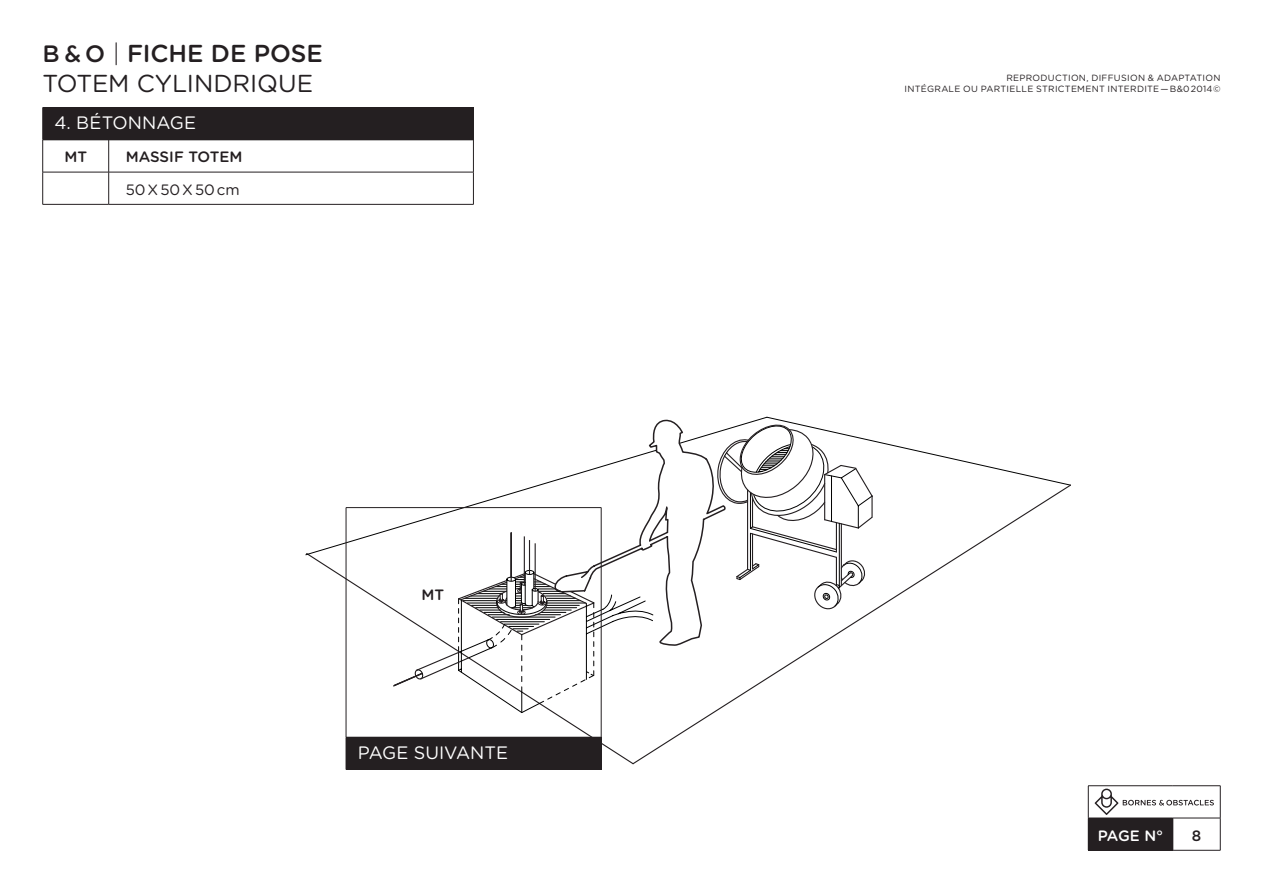
<style>
.page{position:relative;width:1263px;height:893px;background:#fff}
.page>*{position:absolute;margin:0;border:0;box-sizing:border-box;transform-origin:0 0}
.t1{font:24.6px "Gotham Rounded";letter-spacing:-.005em;color:#241f21}
.t2{font:500 24.6px "Gotham Rounded";letter-spacing:-.005em;color:#241f21}
.t3{font:18px "Gotham Rounded";letter-spacing:-.005em;color:#fff}
.t4{font:500 15px "Gotham Rounded";color:#241f21}
.t5{font:15px "Gotham Rounded";color:#241f21}
.t6{font:500 15px "Gotham Rounded";color:#fff}
.t7{font:9px "Gotham Rounded";letter-spacing:.03em;color:#241f21}
.s1{font-family:"B&O logo Regular";font-weight:400}
.s2{font-weight:300}
</style>
<div class="page">
<svg style="left:305px;top:555px;width:326px;height:210px"></svg>
<svg style="left:305px;top:507px;width:87px;height:48px"></svg>
<svg style="left:392px;top:417px;width:679px;height:296px"></svg>
<div style="left:1088px;top:818px;width:85px;height:32px;background:#241f21"></div>
<hr style="left:1088px;top:786px;width:1px;height:32px;background:#241f21">
<hr style="left:1088px;top:785px;width:85px;height:1px;background:#241f21">
<hr style="left:1173px;top:785px;width:47px;height:1px;background:#241f21">
<hr style="left:1088px;top:850px;width:85px;height:1px;background:#241f21">
<hr style="left:1173px;top:818px;width:47px;height:1px;background:#241f21">
<hr style="left:1220px;top:786px;width:1px;height:32px;background:#241f21">
<hr style="left:1220px;top:818px;width:1px;height:32px;background:#241f21">
<hr style="left:1173px;top:850px;width:47px;height:1px;background:#241f21">
<svg style="left:1095px;top:789px;width:119px;height:26px"></svg>
<div style="left:43px;top:108px;width:430px;height:32px;background:#241f21"></div>
<hr style="left:42px;top:108px;width:1px;height:32px;background:#241f21">
<hr style="left:43px;top:107px;width:66px;height:1px;background:#241f21">
<hr style="left:109px;top:107px;width:365px;height:1px;background:#241f21">
<hr style="left:473px;top:108px;width:1px;height:32px;background:#241f21">
<hr style="left:42px;top:140px;width:1px;height:32px;background:#241f21">
<hr style="left:42px;top:172px;width:1px;height:32px;background:#241f21">
<hr style="left:43px;top:140px;width:66px;height:1px;background:#241f21">
<hr style="left:43px;top:172px;width:66px;height:1px;background:#241f21">
<hr style="left:43px;top:204px;width:66px;height:1px;background:#241f21">
<hr style="left:108px;top:140px;width:1px;height:32px;background:#241f21">
<hr style="left:108px;top:172px;width:1px;height:32px;background:#241f21">
<hr style="left:109px;top:140px;width:365px;height:1px;background:#241f21">
<hr style="left:473px;top:140px;width:1px;height:32px;background:#241f21">
<hr style="left:473px;top:172px;width:1px;height:32px;background:#241f21">
<hr style="left:109px;top:172px;width:365px;height:1px;background:#241f21">
<hr style="left:109px;top:204px;width:365px;height:1px;background:#241f21">
<div style="left:346px;top:737px;width:255px;height:32px;background:#241f21"></div>
<hr style="left:346px;top:508px;width:1px;height:229px;background:#241f21">
<hr style="left:346px;top:507px;width:255px;height:1px;background:#241f21">
<hr style="left:601px;top:508px;width:1px;height:229px;background:#241f21">
<hr style="left:601px;top:737px;width:1px;height:32px;background:#241f21">
<hr style="left:346px;top:769px;width:255px;height:1px;background:#241f21">
<h1 class="t2" style="left:43px;top:36px;width:282px"><span class="s1">z</span> <span class="s2">|</span> FICHE DE POSE</h1>
<h1 class="t1" style="left:43px;top:66px;width:272px">TOTEM CYLINDRIQUE</h1>
<p class="t3" style="left:54px;top:111px;width:143px">4. BÉTONNAGE</p>
<p class="t4" style="left:64px;top:146px;width:24px">MT</p>
<p class="t4" style="left:126px;top:146px;width:118px">MASSIF TOTEM</p>
<p class="t5" style="left:126px;top:179px;width:116px">50 X 50 X 50 cm</p>
<p class="t4" style="left:421px;top:584px;width:24px">MT</p>
<p class="t3" style="left:358px;top:740px;width:152px">PAGE SUIVANTE</p>
<p class="t7" style="left:1006px;top:71px;width:216px">REPRODUCTION, DIFFUSION &amp; ADAPTATION</p>
<p class="t7" style="left:904px;top:82px;width:317px">INTÉGRALE OU PARTIELLE STRICTEMENT INTERDITE — B&amp;0 2014©</p>
<h3 class="t6" style="left:1098px;top:825px;width:67px">PAGE N°</h3>
<h3 class="t4" style="left:1192px;top:825px;width:11px">8</h3>
</div>
